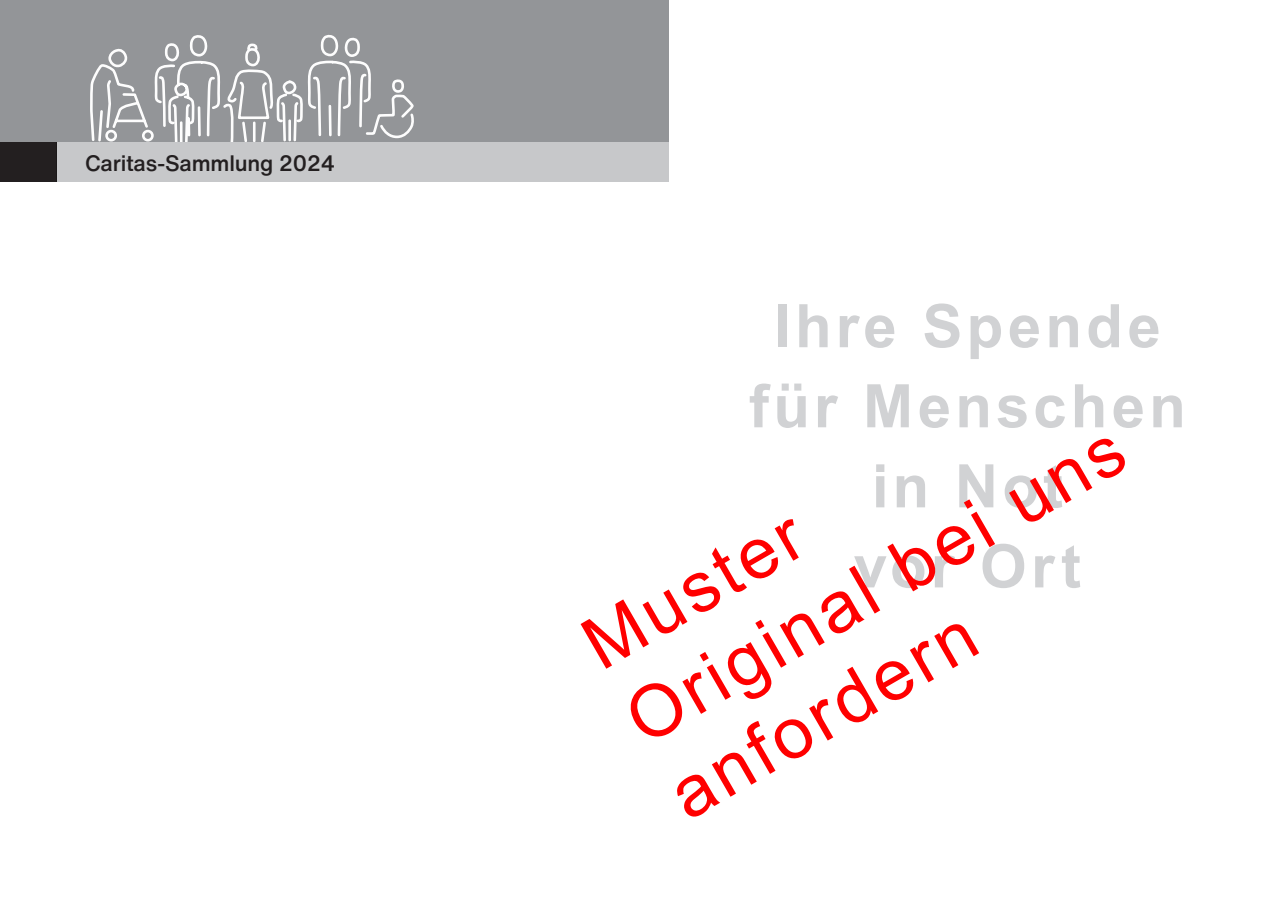
<style>
.page{position:relative;width:1282px;height:908px;background:#fff}
.page>*{position:absolute;margin:0;border:0;box-sizing:border-box;transform-origin:0 0}
.t1{font:72px/86.4px "Arial";color:#f00}
.t2{font:700 60px/80px "Arial";letter-spacing:.07em;color:#d1d2d4;text-align:center}
.t3{font:500 22px "Helvetica Now Text";letter-spacing:-.01em;color:#231f20}
</style>
<div class="page">
<div style="left:0;top:0;width:668px;height:142px;background:#939598"></div>
<div style="left:57px;top:142px;width:611px;height:39px;background:#c7c8ca"></div>
<svg style="left:90px;top:35px;width:323px;height:107px"></svg>
<div style="left:0;top:142px;width:57px;height:39px;background:#231f20"></div>
<p class="t3" style="left:85px;top:147px;width:252px">Caritas-Sammlung 2024</p>
<p class="t2" style="left:749px;top:288px;width:438px">Ihre Spende für Menschen in Not<br>vor Ort</p>
<p class="t1" style="left:567px;top:611px;width:563px;rotate:-30deg">Muster<br>Original bei uns anfordern</p>
</div>
